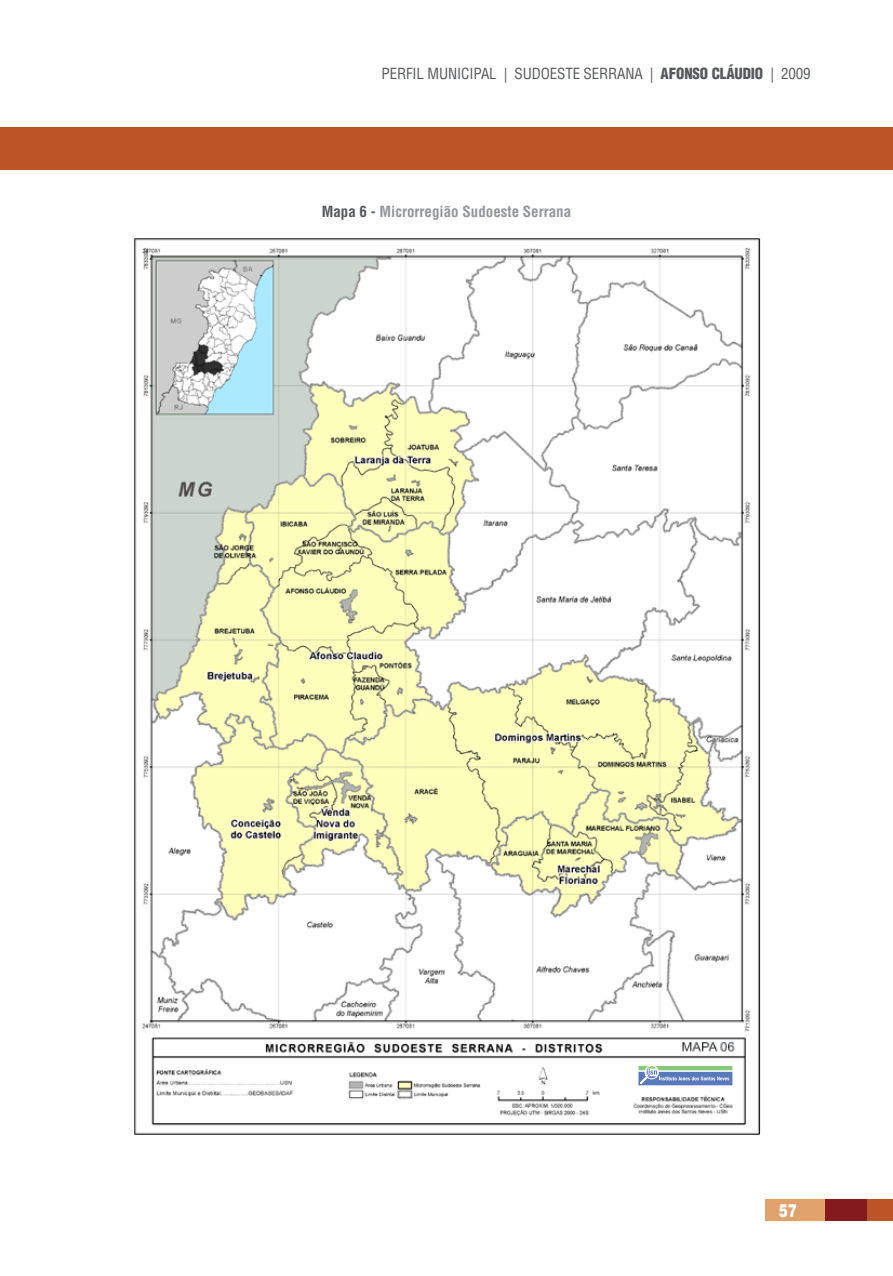
<style>
.page{position:relative;width:893px;height:1276px;background:#fff}
.page>*{position:absolute;margin:0;border:0;box-sizing:border-box;transform-origin:0 0}
.t1{font:900 18px "Helvetica LT Std";color:#fff;scale:.75 1}
.t2{font:700 condensed 15px "Helvetica LT Std";color:#939598}
.t3{font:condensed 15px "Helvetica LT Std";letter-spacing:-.01em;color:#58595b}
.t4{font:900 condensed 15px "Helvetica LT Std";letter-spacing:-.01em;color:#58595b}
.s1{font-weight:400}
.s2{color:#58595b}
</style>
<div class="page">
<div style="left:766px;top:1199px;width:59px;height:21px;background:#e2a26b"></div>
<div style="left:825px;top:1199px;width:42px;height:21px;background:#851a1d"></div>
<div style="left:867px;top:1199px;width:26px;height:21px;background:#bb5427"></div>
<div style="left:0;top:128px;width:893px;height:42px;background:#bb5427"></div>
<img style="left:134px;top:238px;width:627px;height:897px">
<div style="left:625px;top:1058px;width:116px;height:33px;background:#fff;border:2px solid #fff"></div>
<svg style="left:638px;top:1066px;width:95px;height:20px"></svg>
<svg style="left:638px;top:1066px;width:94px;height:19px;background:#83a5bb"></svg>
<img style="left:676px;top:1040px;width:64px;height:13px">
<p class="t3" style="left:382px;top:64px;width:143px">PERFIL MUNICIPAL | SUDOESTE</p>
<p class="t3" style="left:584px;top:64px;width:10px">SERRANA</p>
<p class="t4" style="left:650px;top:64px;width:162px"><span class="s1">|</span> AFONSO CLÁUDIO <span class="s1">| 2009</span></p>
<p class="t2" style="left:322px;top:202px;width:251px"><span class="s2">Mapa 6 -</span> Microrregião Sudoeste Serrana</p>
<p class="t1" style="left:779px;top:1199px;width:26px">57</p>
</div>
